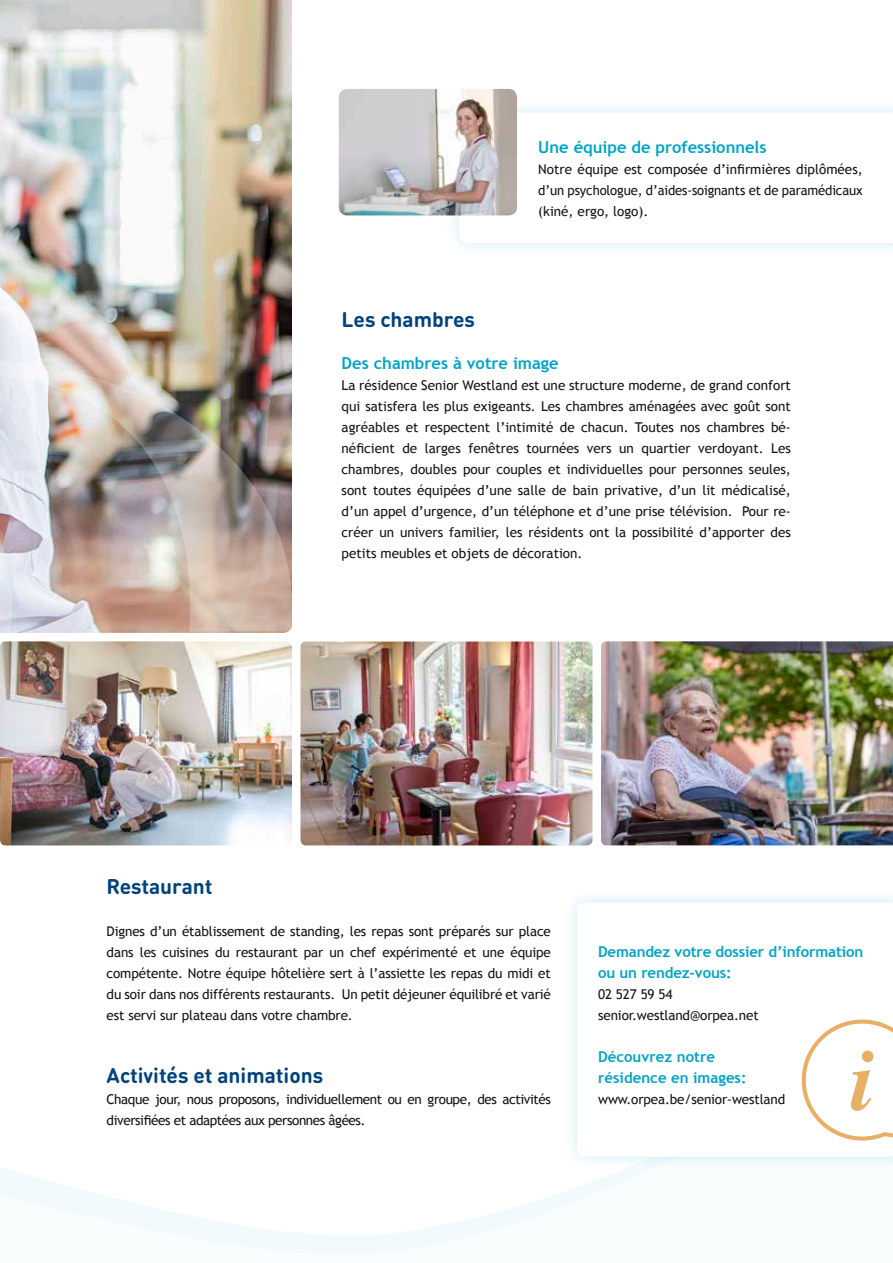
<style>
.page{position:relative;width:893px;height:1263px;background:#fff}
.page>*{position:absolute;margin:0;border:0;box-sizing:border-box;transform-origin:0 0}
.t1{font:700 21px "DIN Round Pro";color:#00437c}
.t2{font:700 16.5px "Trebuchet MS";color:#00a4c8}
.t3{font:700 15px/21px "Trebuchet MS";letter-spacing:-.01em;color:#00a4c8}
.t4{font:13.5px/21px "Trebuchet MS";letter-spacing:-.01em;color:#131413;text-align:justify}
.t5{font:13.5px/21px "Trebuchet MS";letter-spacing:-.03em;color:#131413}
</style>
<div class="page">
<svg style="left:0;top:1168px;width:644px;height:86px"></svg>
<img style="left:0;top:0;width:292px;height:633px">
<img style="left:0;top:641px;width:292px;height:204px">
<img style="left:300px;top:641px;width:292px;height:204px">
<img style="left:601px;top:641px;width:292px;height:204px">
<img style="left:0;top:360px;width:292px;height:271px">
<div style="left:445px;top:98px;width:448px;height:160px;background:#00a4c8;opacity:.2"></div>
<svg style="left:459px;top:113px;width:434px;height:130px"></svg>
<div style="left:563px;top:888px;width:330px;height:283px;background:#00a4c8;opacity:.2"></div>
<svg style="left:577px;top:902px;width:316px;height:255px"></svg>
<img style="left:339px;top:89px;width:178px;height:126px">
<svg style="left:792px;top:1010px;width:101px;height:135px"></svg>
<p class="t2" style="left:538px;top:136px;width:230px">Une équipe de professionnels</p>
<p class="t4" style="left:538px;top:158px;width:326px">Notre équipe est composée d’infirmières diplômées, d’un psychologue, d’aides-soignants et de paramédicaux (kiné, ergo, logo).</p>
<h1 class="t1" style="left:342px;top:305px;width:135px">Les chambres</h1>
<p class="t2" style="left:342px;top:353px;width:219px">Des chambres à votre image</p>
<p class="t4" style="left:342px;top:375px;width:451px">La résidence Senior Westland est une structure moderne, de grand confort qui satisfera les plus exigeants. Les chambres aménagées avec goût sont agréables et respectent l’intimité de chacun. Toutes nos chambres bé&shy;néficient de larges fenêtres tournées vers un quartier verdoyant. Les chambres, doubles pour couples et individuelles pour personnes seules, sont toutes équipées d’une salle de bain privative, d’un lit médicalisé, d’un appel d’urgence, d’un téléphone et d’une prise télévision. Pour re&shy;créer un univers familier, les résidents ont la possibilité d’apporter des petits meubles et objets de décoration.</p>
<h1 class="t1" style="left:107px;top:872px;width:107px">Restaurant</h1>
<p class="t4" style="left:107px;top:921px;width:446px">Dignes d’un établissement de standing, les repas sont préparés sur place dans les cuisines du restaurant par un chef expérimenté et une équipe compétente. Notre équipe hôtelière sert à l’assiette les repas du midi et du soir dans nos différents restaurants. Un petit déjeuner équilibré et varié est servi sur plateau dans votre chambre.</p>
<h1 class="t1" style="left:107px;top:1061px;width:218px">Activités et animations</h1>
<p class="t5" style="left:107px;top:1089px;width:446px">Chaque jour, nous proposons, individuellement ou en groupe, des activités diversifiées et adaptées aux personnes âgées.</p>
<p class="t3" style="left:598px;top:941px;width:267px">Demandez votre dossier d’information ou un rendez-vous:</p>
<p class="t4" style="left:598px;top:984px;width:162px">02 527 59 54 senior.westland@orpea.net</p>
<p class="t3" style="left:598px;top:1046px;width:150px">Découvrez notre résidence en images:</p>
<p class="t4" style="left:598px;top:1089px;width:189px">www.orpea.be/senior-westland</p>
</div>
